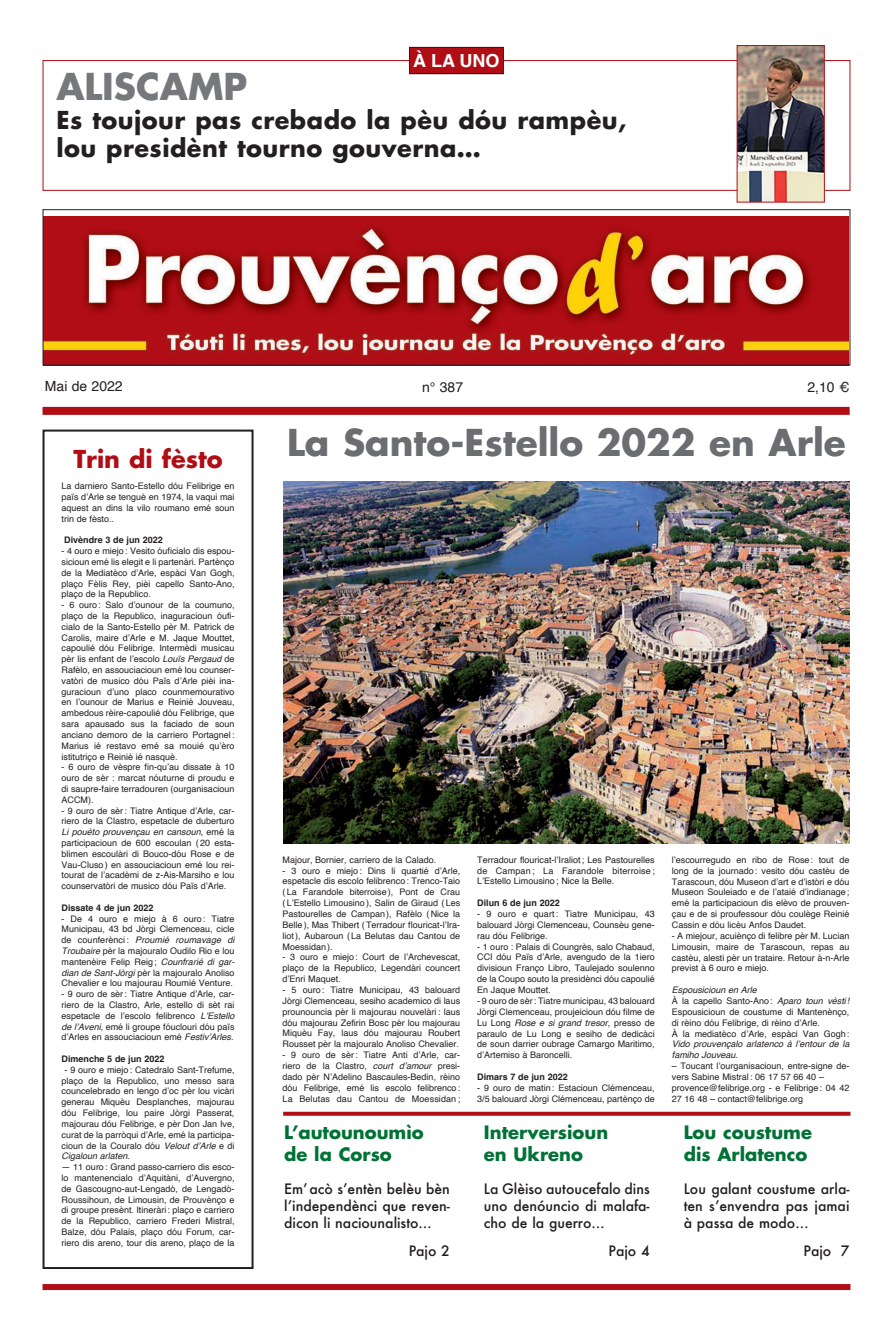
<style>
.page{position:relative;width:893px;height:1333px;background:#fff}
.page>*{position:absolute;margin:0;border:0;box-sizing:border-box;transform-origin:0 0}
.t1{font:700 36px "Futura";color:#6c6d70}
.t2{font:700 36px "Futura";color:#76787b}
.t3{font:700 24px/28.8px "Futura";letter-spacing:.02em;color:#231f20}
.t4{font:700 24px "Futura";color:#b00d15}
.t5{font:700 18px/21.6px "Futura";color:#007236}
.t6{font:700 18px "Helvetica";color:#fff}
.t7{font:500 14px/16.8px "Futura";color:#231f20;text-align:justify}
.t8{font:14px "Helvetica";color:#231f20}
.t9{font:9px/10.8px "Helvetica";color:#231f20;text-align:justify}
.t10{font:700 9px "Helvetica";color:#231f20}
.t11{font:italic 9px/10.9px "Helvetica";color:#231f20}
.s1{font-style:italic}
.s2{font-style:normal}
</style>
<div class="page">
<svg style="left:45px;top:216px;width:803px;height:1px"></svg>
<img style="left:45px;top:217px;width:803px;height:146px">
<div style="left:43px;top:209px;width:807px;height:156px;border:1px solid #231f20"></div>
<div style="left:43px;top:60px;width:807px;height:131px;border:1px solid #b00d15"></div>
<svg style="left:283px;top:1111px;width:567px;height:4px;background:#bf3b41"></svg>
<div style="left:43px;top:407px;width:807px;height:8px;background:#b00d15"></div>
<div style="left:43px;top:1283px;width:807px;height:6px;background:#b00d15"></div>
<img style="left:739px;top:47px;width:84px;height:154px">
<div style="left:737px;top:45px;width:88px;height:158px;border:1px solid #b00d15"></div>
<div style="left:409px;top:47px;width:94px;height:27px;background:#b10d15"></div>
<div style="left:409px;top:47px;width:95px;height:27px;border:1px solid #231f20"></div>
<div style="left:43px;top:429px;width:211px;height:839px;border:2px solid #231f20"></div>
<img style="left:283px;top:481px;width:566px;height:362px">
<h3 class="t6" style="left:413px;top:50px;width:88px">À LA UNO</h3>
<h1 class="t2" style="left:56px;top:62px;width:192px">ALISCAMP</h1>
<h2 class="t3" style="left:56px;top:105px;width:571px">Es toujour pas crebado la pèu dóu rampèu, lou presidènt tourno gouverna…</h2>
<h3 class="t8" style="left:45px;top:375px;width:79px">Mai de 2022</h3>
<h3 class="t8" style="left:422px;top:376px;width:43px">n° 387</h3>
<h3 class="t8" style="left:807px;top:377px;width:43px">2,10 €</h3>
<h2 class="t4" style="left:73px;top:443px;width:151px">Trin di fèsto</h2>
<p class="t9" style="left:62px;top:481px;width:174px">La darniero Santo-Estello dóu Felibrige en païs d’Arle se tenguè en 1974, la vaqui mai aquest an dins la vilo roumano emé soun trin de fèsto..</p>
<p class="t10" style="left:64px;top:534px;width:100px">Divèndre 3 de jun 2022</p>
<p class="t9" style="left:62px;top:546px;width:174px">- 4 ouro e miejo: Vesito óuficialo dis espou&shy;sicioun emé lis elegit e li partenàri. Partènço de la Mediatèco d’Arle, espàci Van Gogh, plaço Fèlis Rey, pièi capello Santo-Ano, plaço de la Republico.</p>
<p class="t9" style="left:62px;top:600px;width:174px">- 6 ouro: Salo d’ounour de la coumuno, plaço de la Republico, inaguracioun óufi&shy;cialo de la Santo-Estello pèr M. Patrick de Carolis, maire d’Arle e M. Jaque Mouttet, capoulié dóu Felibrige. Intermèdi musicau pèr lis enfant de l’escolo <span class="s1">Louïs Pergaud</span> de Rafèlo, en assouciacioun emé lou counser&shy;vatòri de musico dóu Païs d’Arle pièi ina&shy;guracioun d’uno placo counmemourativo en l’ounour de Marius e Reinié Jouveau, ambedous rèire-capoulié dóu Felibrige, que sara apausado sus la faciado de soun anciano demoro de la carriero Portagnel:<br>Marius ié restavo emé sa mouié qu’èro istitutriço e Reinié ié nasquè.</p>
<p class="t9" style="left:62px;top:762px;width:174px">- 6 ouro de vèspre fin-qu’au dissate à 10 ouro de sèr : marcat nóuturne di proudu e di saupre-faire terradouren (ourganisacioun ACCM).</p>
<p class="t9" style="left:62px;top:805px;width:174px">- 9 ouro de sèr: Tiatre Antique d’Arle, car&shy;riero de la Clastro, espetacle de duberturo <span class="s1">Li pouèto prouvençau en cansoun</span>, emé la participacioun de 600 escoulan (20 esta&shy;blimen escoulàri di Bouco-dóu Rose e de Vau-Cluso) en assouciacioun emé lou rei&shy;tourat de l’acadèmi de z-Ais-Marsiho e lou counservatòri de musico dóu Païs d’Arle.</p>
<p class="t10" style="left:62px;top:902px;width:94px">Dissate 4 de jun 2022</p>
<p class="t9" style="left:62px;top:913px;width:175px">- De 4 ouro e miejo à 6 ouro: Tiatre Municipau, 43 bd Jòrgi Clemenceau, cicle de counferènci: <span class="s1">Proumié roumavage di Troubaire</span> pèr la majouralo Oudilo Rio e lou mantenèire Felip Reig; <span class="s1">Counfrarié di gar&shy;dian de Sant-Jòrgi</span> pèr la majouralo Anoliso Chevalier e lou majourau Roumié Venture.</p>
<p class="t9" style="left:62px;top:988px;width:174px">- 9 ouro de sèr: Tiatre Antique d’Arle, car&shy;riero de la Clastro, Arle, estello di sèt rai espetacle de l’escolo felibrenco <span class="s1">L’Estello de l’Aveni</span>, emé li groupe fóuclouri dóu païs d’Arles en assouciacioun emé <span class="s1">Festiv’Arles</span>.</p>
<p class="t10" style="left:62px;top:1053px;width:105px">Dimenche 5 de jun 2022</p>
<p class="t9" style="left:62px;top:1064px;width:174px;text-indent:3px">- 9 ouro e miejo: Catedralo Sant-Trefume, plaço de la Republico, uno messo sara councelebrado en lengo d’oc pèr lou vicàri generau Miquèu Desplanches, majourau dóu Felibrige, lou paire Jòrgi Passerat, majourau dóu Felibrige, e pèr Don Jan Ive, curat de la parròqui d’Arle, emé la participa&shy;cioun de la Couralo dóu <span class="s1">Velout d’Arle</span> e di <span class="s1">Cigaloun arlaten</span>.</p>
<p class="t9" style="left:62px;top:1161px;width:174px">— 11 ouro: Grand passo-carriero dis esco&shy;lo mantenencialo d’Aquitàni, d’Auvergno, de Gascougno-aut-Lengadò, de Lengadò-Roussihoun, de Limousin, de Prouvènço e di groupe presènt. Itineràri: plaço e carriero de la Republico, carriero Frederi Mistral, Balze, dóu Palais, plaço dóu Forum, car&shy;riero dis areno, tour dis areno, plaço de la</p>
<h1 class="t1" style="left:287px;top:419px;width:560px">La Santo-Estello 2022 en Arle</h1>
<p class="t9" style="left:283px;top:854px;width:155px">Majour, Bornier, carriero de la Calado.</p>
<p class="t9" style="left:283px;top:865px;width:179px">- 3 ouro e miejo: Dins li quartié d’Arle, espetacle dis escolo felibrenco: Trenco-Taio (La Farandole biterroise), Pont de Crau (L’Estello Limousino), Salin de Giraud (Les Pastourelles de Campan), Rafèlo (Nice la Belle), Mas Thibert (Terradour flouricat-l’Ira&shy;liot), Aubaroun (La Belutas dau Cantou de Moessidan).</p>
<p class="t9" style="left:283px;top:952px;width:179px">- 3 ouro e miejo: Court de l’Archevescat, plaço de la Republico, Legendàri councert d’Enri Maquet.</p>
<p class="t9" style="left:283px;top:984px;width:179px">- 5 ouro: Tiatre Municipau, 43 balouard Jòrgi Clemenceau, sesiho academico di laus prounouncia pèr li majourau nouvelàri: laus dóu majourau Zefirin Bosc pèr lou majourau Miquèu Fay, laus dóu majourau Roubert Rousset pèr la majouralo Anoliso Chevalier.</p>
<p class="t9" style="left:283px;top:1049px;width:179px">- 9 ouro de sèr: Tiatre Anti d’Arle, car&shy;riero de la Clastro, <span class="s1">court d’amour</span> presi&shy;dado pèr N’Adelino Bascaules-Bedin, rèino dóu Felibrige, emé lis escolo felibrenco:<br>La Belutas dau Cantou de Moessidan ;</p>
<h3 class="t5" style="left:284px;top:1121px;width:141px">L’autounoumìo de la Corso</h3>
<h3 class="t7" style="left:284px;top:1180px;width:167px">Em’ acò s’entèn belèu bèn l’independènci que reven&shy;dicon li naciounalisto…</h3>
<h3 class="t7" style="left:409px;top:1241px;width:43px">Pajo 2</h3>
<p class="t9" style="left:477px;top:854px;width:179px">Terradour flouricat-l’Iraliot; Les Pastourelles de Campan ; La Farandole biterroise ; L’Estello Limousino; Nice la Belle.</p>
<p class="t10" style="left:477px;top:897px;width:84px">Dilun 6 de jun 2022</p>
<p class="t9" style="left:477px;top:908px;width:179px">- 9 ouro e quart : Tiatre Municipau, 43 balouard Jòrgi Clemenceau, Counsèu gene&shy;rau dóu Felibrige.</p>
<p class="t9" style="left:477px;top:941px;width:179px">- 1 ouro : Palais di Coungrès, salo Chabaud, CCI dóu Païs d’Arle, avengudo de la 1iero divisioun Franço Libro, Taulejado soulenno de la Coupo souto la presidènci dóu capoulié En Jaque Mouttet.</p>
<p class="t9" style="left:477px;top:995px;width:179px">- 9 ouro de sèr: Tiatre municipau, 43 balouard Jòrgi Clemenceau, proujeicioun dóu filme de Lu Long <span class="s1">Rose e si grand tresor</span>, presso de paraulo de Lu Long e sesiho de dedicàci de soun darrier oubrage Camargo Maritimo, d’Artemiso à Baroncelli.</p>
<p class="t10" style="left:477px;top:1071px;width:92px">Dimars 7 de jun 2022</p>
<p class="t9" style="left:477px;top:1082px;width:179px">- 9 ouro de matin: Estacioun Clémenceau,<br>3/5 balouard Jòrgi Clémenceau, partènço de</p>
<h3 class="t5" style="left:484px;top:1121px;width:126px">Interversioun en Ukreno</h3>
<h3 class="t7" style="left:484px;top:1180px;width:167px">La Glèiso autoucefalo dins uno denóuncio di malafa&shy;cho de la guerro…</h3>
<h3 class="t7" style="left:608px;top:1241px;width:43px">Pajo 4</h3>
<p class="t9" style="left:672px;top:854px;width:179px">l’escourregudo en ribo de Rose: tout de long de la journado: vesito dóu castèu de Tarascoun, dóu Museon d’art e d’istòri e dóu Museon Souleiado e de l’ataié d’indianage; emé la participacioun dis elèvo de prouven&shy;çau e de si proufessour dóu coulège Reinié Cassin e dóu licèu Anfos Daudet.</p>
<p class="t9" style="left:672px;top:930px;width:179px">- A miejour, acuiènço di felibre pèr M. Lucian Limousin, maire de Tarascoun, repas au castèu, alesti pèr un trataire. Retour à-n-Arle previst à 6 ouro e miejo.</p>
<p class="t9" style="left:672px;top:984px;width:179px;text-align:left"><span class="s1">Espousicioun en Arle<br></span>À la capello Santo-Ano: <span class="s1">Aparo toun vèsti!<br></span>Espousicioun de coustume di Mantenènço, di rèino dóu Felibrige, di rèino d’Arle.<br>À la mediatèco d’Arle, espàci Van Gogh:</p>
<p class="t11" style="left:672px;top:1038px;width:179px">Vido prouvençalo arlatenco à l’entour de la famiho Jouveau<span class="s2">.</span></p>
<p class="t9" style="left:672px;top:1060px;width:179px;text-align:left">– Toucant l’ourganisacioun, entre-signe de&shy;vers Sabine Mistral: 06 17 57 66 40 – provence@felibrige.org - e Felibrige: 04 42<br>27 16 48 – contact@felibrige.org</p>
<h3 class="t5" style="left:684px;top:1121px;width:130px">Lou coustume dis Arlatenco</h3>
<h3 class="t7" style="left:684px;top:1180px;width:167px">Lou galant coustume arla&shy;ten s’envendra pas jamai à passa de modo…</h3>
<h3 class="t7" style="left:803px;top:1241px;width:48px">Pajo 7</h3>
</div>
